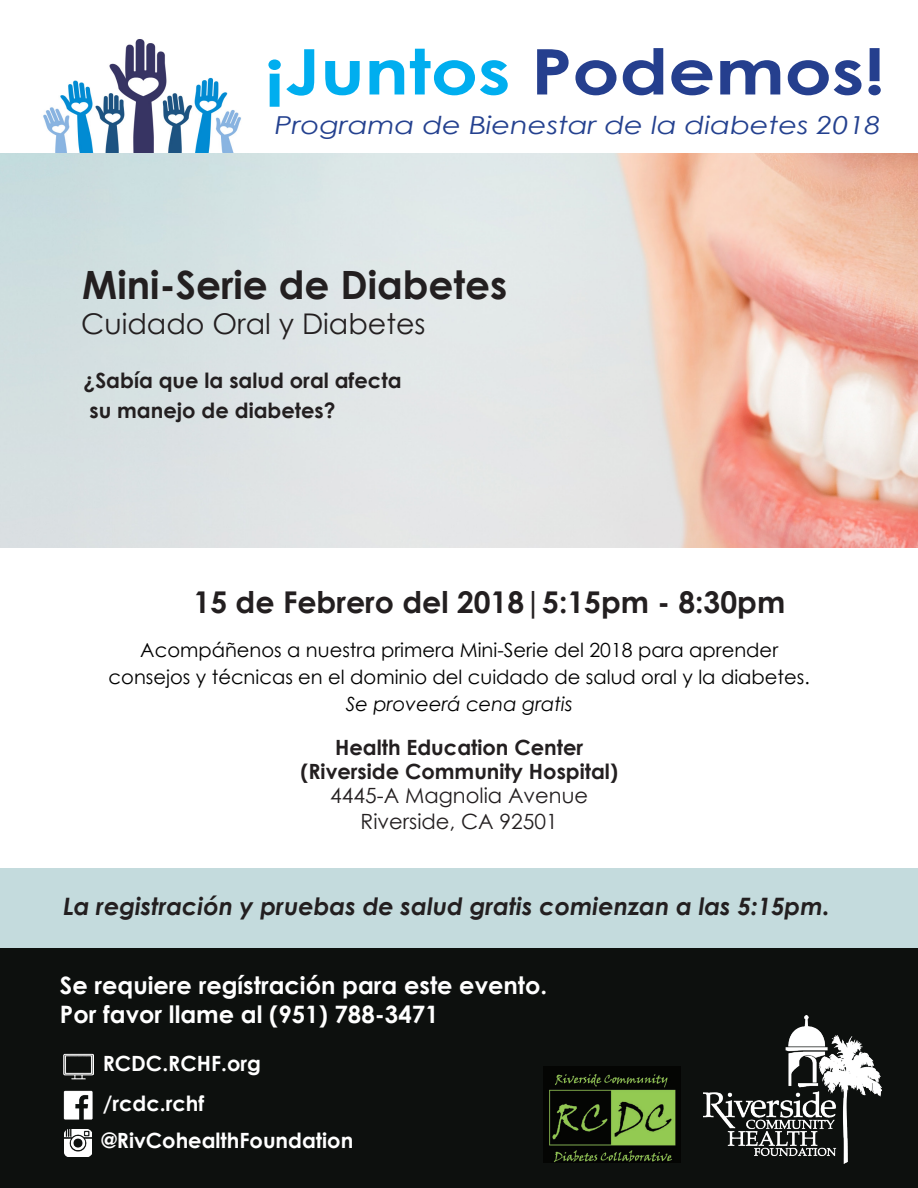
<style>
.page{position:relative;width:918px;height:1188px;background:#fff}
.page>*{position:absolute;margin:0;border:0;box-sizing:border-box;transform-origin:0 0}
.t1{font:700 63px "Century Gothic";color:#253f8e;scale:1.17 1}
.t2{font:700 39px "Century Gothic";color:#231f20}
.t3{font:700 30px "Century Gothic";color:#231f20}
.t4{font:28.5px "Century Gothic";color:#231f20}
.t5{font:italic 24.75px "Century Gothic";color:#24418f;scale:1.17 1}
.t6{font:700 24px/28.8px "Century Gothic";color:#fff}
.t7{font:italic 700 24px "Century Gothic";color:#231f20}
.t8{font:700 21px "Century Gothic";color:#231f20}
.t9{font:700 21px "Century Gothic";color:#fff}
.t10{font:21px "Century Gothic";color:#231f20}
.t11{font:19.5px "Century Gothic";color:#000}
.t12{font:italic 19.5px "Century Gothic";color:#000}
.s1{color:#00aeef}
</style>
<div class="page">
<div style="left:0;top:947px;width:918px;height:241px;background:#0d100e"></div>
<img style="left:43px;top:39px;width:198px;height:114px">
<img style="left:0;top:154px;width:918px;height:394px">
<img style="left:544px;top:1066px;width:136px;height:97px">
<img style="left:703px;top:1016px;width:179px;height:148px">
<div style="left:0;top:868px;width:918px;height:80px;background:#c4dbdd"></div>
<img style="left:63px;top:1090px;width:30px;height:30px">
<img style="left:65px;top:1129px;width:27px;height:28px">
<img style="left:63px;top:1053px;width:30px;height:27px">
<p class="t1" style="left:264px;top:24px;width:532px"><span class="s1">¡Juntos</span> Podemos!</p>
<p class="t5" style="left:275px;top:108px;width:519px">Programa de Bienestar de la diabetes 2018</p>
<p class="t2" style="left:82px;top:255px;width:427px">Mini-Serie de Diabetes</p>
<p class="t4" style="left:81px;top:303px;width:346px">Cuidado Oral y Diabetes</p>
<p class="t8" style="left:84px;top:365px;width:319px">¿Sabía que la salud oral afecta</p>
<p class="t8" style="left:90px;top:395px;width:248px">su manejo de diabetes?</p>
<p class="t3" style="left:194px;top:579px;width:593px">15 de Febrero del 2018|5:15pm - 8:30pm</p>
<p class="t11" style="left:140px;top:637px;width:639px">Acompáñenos a nuestra primera Mini-Serie del 2018 para aprender</p>
<p class="t11" style="left:109px;top:664px;width:703px">consejos y técnicas en el dominio del cuidado de salud oral y la diabetes.</p>
<p class="t12" style="left:346px;top:691px;width:228px">Se proveerá cena gratis</p>
<p class="t8" style="left:335px;top:732px;width:250px">Health Education Center</p>
<p class="t8" style="left:300px;top:756px;width:319px">(Riverside Community Hospital)</p>
<p class="t10" style="left:330px;top:781px;width:259px">4445-A Magnolia Avenue</p>
<p class="t10" style="left:361px;top:806px;width:199px">Riverside, CA 92501</p>
<p class="t7" style="left:63px;top:888px;width:768px">La registración y pruebas de salud gratis comienzan a las 5:15pm.</p>
<p class="t6" style="left:60px;top:970px;width:489px">Se requiere regístración para este evento.<br>Por favor llame al (951) 788-3471</p>
<p class="t9" style="left:103px;top:1048px;width:160px">RCDC.RCHF.org</p>
<p class="t9" style="left:103px;top:1088px;width:103px">/rcdc.rchf</p>
<p class="t9" style="left:101px;top:1125px;width:253px">@RivCohealthFoundation</p>
</div>
